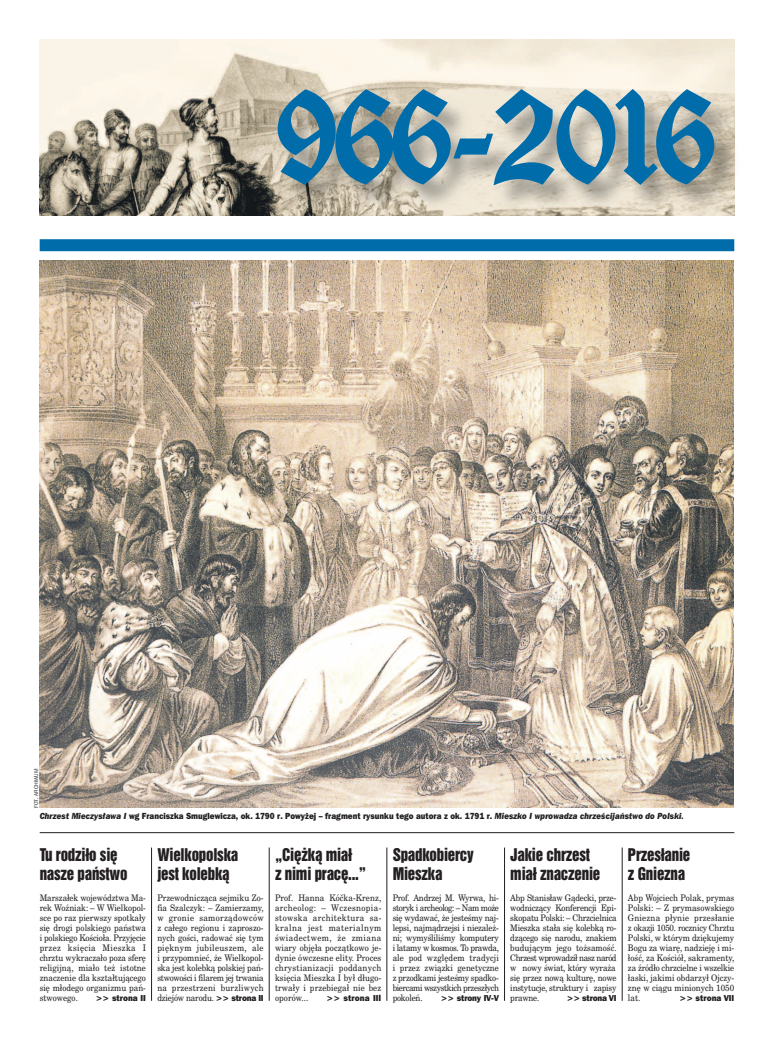
<style>
.page{position:relative;width:774px;height:1046px;background:#fff}
.page>*{position:absolute;margin:0;border:0;box-sizing:border-box;transform-origin:0 0}
.t1{font:126px "EFN Daglesia";letter-spacing:.005em;color:#006daa;scale:.93 1}
.t2{font:16px/19.3px "Switzerland Inserat";letter-spacing:-.015em;color:#231f20;scale:.93 1}
.t3{font:9px/10px "New Brunswick";letter-spacing:-.025em;color:#231f20;text-align:justify;scale:.9 1}
.t4{font:8.8px "Frnk Goth ITC Hv PL";color:#231f20;scale:.9 1}
.t5{font:8.6px "Frnk Goth ITC Hv PL";color:#231f20;scale:.95 1}
.t6{font:8.6px "Frnk Goth ITC Hv PL";letter-spacing:-.025em;color:#231f20;scale:.95 1}
.t7{font:5.5px "Frnk Goth ITC Bk PL";color:#231f20}
.s1{font-style:italic}
.s2{font-family:"Frnk Goth ITC Hv PL";font-size:8.6px}
.s3{font-size:9px}
</style>
<div class="page">
<img style="left:40px;top:40px;width:694px;height:175px">
<img style="left:222px;top:48px;width:513px;height:259px">
<div style="left:40px;top:239px;width:694px;height:12px;background:#006daa"></div>
<img style="left:40px;top:261px;width:693px;height:547px">
<hr style="left:151px;top:848px;width:1px;height:153px;background:#231f20">
<hr style="left:269px;top:848px;width:1px;height:153px;background:#231f20">
<hr style="left:387px;top:848px;width:1px;height:153px;background:#231f20">
<hr style="left:504px;top:848px;width:1px;height:153px;background:#231f20">
<hr style="left:622px;top:848px;width:1px;height:153px;background:#231f20">
<hr style="left:40px;top:832px;width:694px;height:1px;background:#231f20">
<p class="t7" style="left:34px;top:808px;width:41px;rotate:-90deg">FOT. ARCHIWUM</p>
<h1 class="t1" style="left:277px;top:86px;width:469px">966-2016</h1>
<p class="t4" style="left:40px;top:813px;width:717px"><span class="s1">Chrzest Mieczysława I</span> wg Franciszka Smuglewicza, ok. 1790 r. Powyżej – fragment rysunku tego autora z ok. 1791 r. <span class="s1">Mieszko I wprowadza chrześcijaństwo do Polski.</span></p>
<h2 class="t2" style="left:40px;top:845px;width:96px">Tu rodziło się nasze państwo</h2>
<h2 class="t2" style="left:157px;top:845px;width:89px">Wielkopolska jest kolebką</h2>
<h2 class="t2" style="left:275px;top:845px;width:100px">„Ciężką miał<br>z nimi pracę...”</h2>
<h2 class="t2" style="left:393px;top:845px;width:89px">Spadkobiercy<br>Mieszka</h2>
<h2 class="t2" style="left:510px;top:845px;width:98px">Jakie chrzest miał znaczenie</h2>
<h2 class="t2" style="left:628px;top:845px;width:69px">Przesłanie z Gniezna</h2>
<p class="t3" style="left:40px;top:892px;width:120px">Marszałek województwa Ma&shy;rek Woźniak: – W Wielkopol&shy;sce po raz pierwszy spotkały się drogi polskiego państwa i polskiego Kościoła. Przyjęcie przez księcia Mieszka I chrztu wykraczało poza sferę religijną, miało też istotne znaczenie dla kształtującego się młodego organizmu pań&shy;stwowego.</p>
<p class="t5" style="left:96px;top:995px;width:54px">&gt;&gt; strona II</p>
<p class="t3" style="left:157px;top:892px;width:120px">Przewodnicząca sejmiku Zo&shy;fia Szalczyk: – Zamierzamy, w gronie samorządowców z całego regionu i zaproszo&shy;nych gości, radować się tym pięknym jubileuszem, ale i przypomnieć, że Wielkopol&shy;ska jest kolebką polskiej pań&shy;stwowości i filarem jej trwania na przestrzeni burzliwych dziejów narodu. <span class="s2">&gt;&gt; strona II</span></p>
<p class="t3" style="left:275px;top:892px;width:120px">Prof. Hanna Kóčka-Krenz, archeolog: – Wczesnopia&shy;stowska architektura sa&shy;kralna jest materialnym świadectwem, że zmiana wiary objęła początkowo je&shy;dynie ówczesne elity. Proces chrystianizacji poddanych księcia Mieszka I był długo&shy;trwały i przebiegał nie bez oporów...</p>
<p class="t5" style="left:326px;top:995px;width:59px">&gt;&gt; strona II<span class="s3">I</span></p>
<p class="t3" style="left:393px;top:892px;width:120px">Prof. Andrzej M. Wyrwa, hi&shy;storyk i archeolog: – Nam może się wydawać, że jesteśmy naj&shy;lepsi, najmądrzejsi i niezależ&shy;ni; wymyśliliśmy komputery i latamy w kosmos. To prawda, ale pod względem tradycji i przez związki genetyczne z przodkami jesteśmy spadko&shy;biercami wszystkich przeszłych pokoleń.</p>
<p class="t6" style="left:441px;top:995px;width:63px">&gt;&gt; strony IV-V</p>
<p class="t3" style="left:510px;top:892px;width:120px;text-align:left">Abp Stanisław Gądecki, prze&shy;wodniczący Konferencji Epi&shy;skopatu Polski: – Chrzcielnica<br>Mieszka stała się kolebką ro&shy;dzącego się narodu, znakiem budującym jego tożsamość.<br>Chrzest wprowadził nasz naród w nowy świat, który wyraża się przez nową kulturę, nowe instytucje, struktury i zapisy prawne.</p>
<p class="t6" style="left:567px;top:995px;width:54px">&gt;&gt; strona VI</p>
<p class="t3" style="left:628px;top:892px;width:120px">Abp Wojciech Polak, prymas Polski: – Z prymasowskiego Gniezna płynie przesłanie z okazji 1050. rocznicy Chrztu Polski, w którym dziękujemy Bogu za wiarę, nadzieję i mi&shy;łość, za Kościół, sakramenty, za źródło chrzcielne i wszelkie łaski, jakimi obdarzył Ojczy&shy;znę w ciągu minionych 1050 lat.</p>
<p class="t5" style="left:680px;top:995px;width:59px">&gt;&gt; strona VII</p>
</div>
